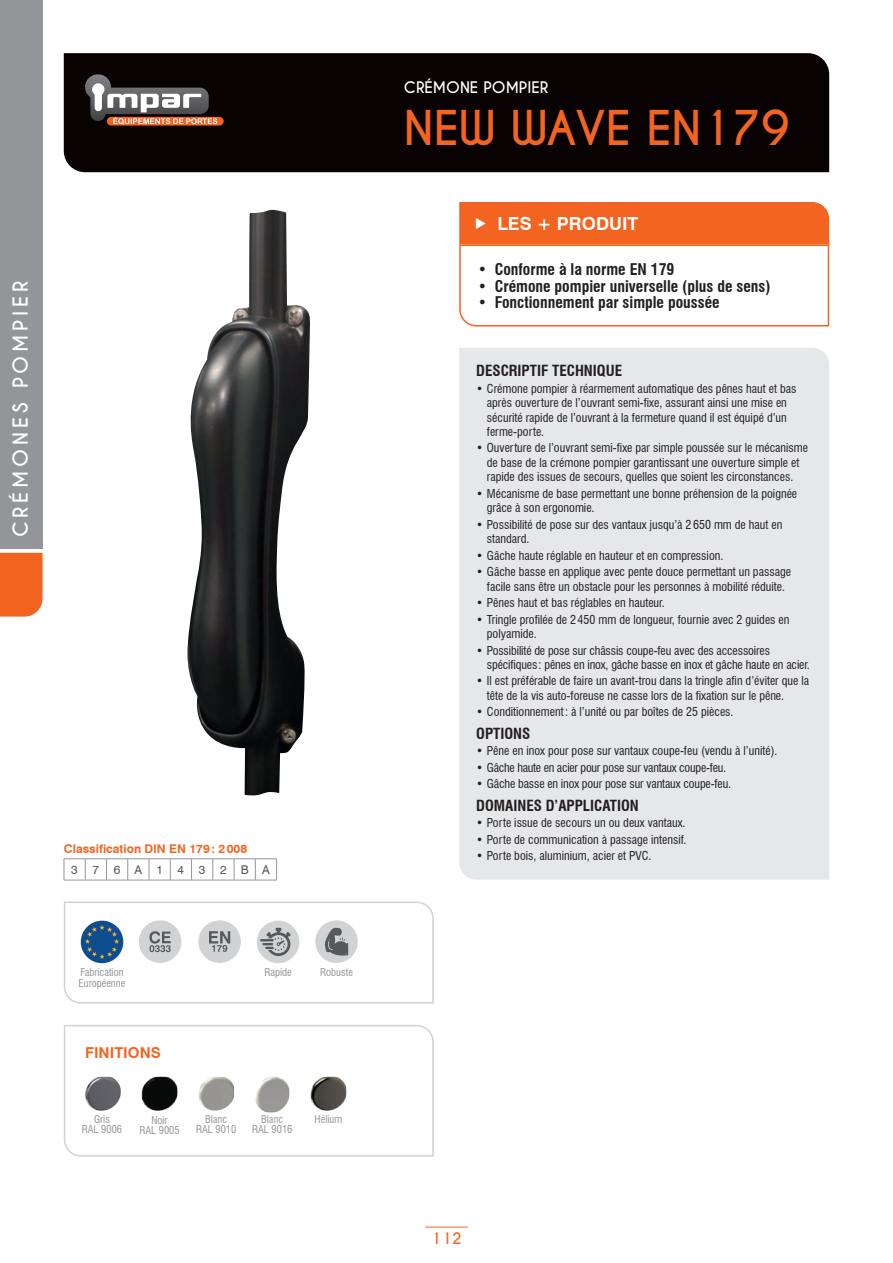
<style>
.page{position:relative;width:893px;height:1263px;background:#fff}
.page>*{position:absolute;margin:0;border:0;box-sizing:border-box;transform-origin:0 0}
.t1{font:700 45px "Caviar Dreams";color:#f36421}
.t2{font:700 19.5px "Caviar Dreams";letter-spacing:.2em;color:#fff}
.t3{font:700 18px "Swiss 721 BT";color:#fff}
.t4{font:700 condensed 15.75px "Swiss 721 BT";color:#231f20}
.t5{font:700 condensed 15px "Swiss 721 BT";color:#231f20}
.t6{font:700 15px "Caviar Dreams";color:#fff}
.t7{font:700 15px "Swiss 721 BT";color:#f36421}
.t8{font:700 15px "Caviar Dreams";color:#f36421}
.t9{font:condensed 12px/14.4px "Swiss 721 BT";color:#231f20}
.t10{font:condensed 12px "Swiss 721 BT";letter-spacing:-.02em;color:#231f20}
.t11{font:700 12px "Swiss 721 BT";color:#f36421}
.t12{font:12px "Swiss 721 BT";letter-spacing:1.225em;color:#57585a}
.t13{font:condensed 10.5px/10.5px "Swiss 721 BT";color:#939598;text-align:center}
</style>
<div class="page">
<div style="left:0;top:0;width:43px;height:549px;background:#939598"></div>
<div style="left:0;top:553px;width:43px;height:64px;background:#f36421"></div>
<div style="left:64px;top:53px;width:765px;height:119px;background:#080302"></div>
<div style="left:107px;top:117px;width:117px;height:8px;background:#f36421;border-radius:4px"></div>
<svg style="left:85px;top:74px;width:132px;height:51px"></svg>
<hr style="left:425px;top:1227px;width:43px;height:1px;background:#f36421">
<div style="left:459px;top:348px;width:370px;height:532px;background:#e6e7e9"></div>
<svg style="left:64px;top:1025px;width:370px;height:132px"></svg>
<svg style="left:64px;top:858px;width:213px;height:23px"></svg>
<svg style="left:64px;top:901px;width:370px;height:103px"></svg>
<img style="left:85px;top:1077px;width:36px;height:34px">
<img style="left:311px;top:1077px;width:35px;height:34px">
<img style="left:142px;top:1077px;width:35px;height:34px">
<img style="left:198px;top:1077px;width:36px;height:34px">
<img style="left:255px;top:1077px;width:34px;height:35px">
<img style="left:187px;top:210px;width:123px;height:586px">
<svg style="left:459px;top:202px;width:371px;height:125px"></svg>
<h2 class="t2" style="left:9px;top:537px;width:258px;rotate:-90deg">CRÉMONES POMPIER</h2>
<p class="t11" style="left:64px;top:841px;width:185px">Classification DIN EN 179: 2008</p>
<p class="t12" style="left:71px;top:862px;width:200px">376A1432BA</p>
<p class="t13" style="left:80px;top:967px;width:45px">Fabrication</p>
<p class="t13" style="left:264px;top:967px;width:29px">Rapide</p>
<p class="t13" style="left:320px;top:967px;width:34px">Robuste</p>
<p class="t13" style="left:79px;top:978px;width:48px">Européenne</p>
<p class="t7" style="left:85px;top:1043px;width:77px">FINITIONS</p>
<p class="t13" style="left:82px;top:1114px;width:42px">Gris<br>RAL 9006</p>
<p class="t13" style="left:151px;top:1115px;width:18px">Noir</p>
<p class="t13" style="left:315px;top:1114px;width:29px">Hélium</p>
<p class="t13" style="left:139px;top:1125px;width:42px">RAL 9005</p>
<p class="t13" style="left:196px;top:1114px;width:42px">Blanc<br>RAL 9010</p>
<p class="t13" style="left:252px;top:1114px;width:42px">Blanc<br>RAL 9016</p>
<p class="t6" style="left:404px;top:78px;width:146px">CRÉMONE POMPIER</p>
<h1 class="t1" style="left:404px;top:101px;width:387px">NEW WAVE EN179</h1>
<h3 class="t3" style="left:497px;top:213px;width:142px">LES + PRODUIT</h3>
<h3 class="t4" style="left:478px;top:260px;width:198px">• Conforme à la norme EN 179</h3>
<h3 class="t4" style="left:478px;top:276px;width:294px">• Crémone pompier universelle (plus de sens)</h3>
<h3 class="t4" style="left:478px;top:293px;width:243px">• Fonctionnement par simple poussée</h3>
<p class="t5" style="left:476px;top:362px;width:147px">DESCRIPTIF TECHNIQUE</p>
<p class="t9" style="left:487px;top:381px;width:311px;text-indent:-11px">• Crémone pompier à réarmement automatique des pênes haut et bas après ouverture de l’ouvrant semi-fixe, assurant ainsi une mise en sécurité rapide de l’ouvrant à la fermeture quand il est équipé d’un ferme-porte.</p>
<p class="t9" style="left:476px;top:441px;width:333px;text-align:center">• Ouverture de l’ouvrant semi-fixe par simple poussée sur le mécanisme de base de la crémone pompier garantissant une ouverture simple et rapide des issues de secours, quelles que soient les circonstances.</p>
<p class="t9" style="left:487px;top:486px;width:312px;text-indent:-11px">• Mécanisme de base permettant une bonne préhension de la poignée grâce à son ergonomie.</p>
<p class="t9" style="left:487px;top:517px;width:297px;text-indent:-11px">• Possibilité de pose sur des vantaux jusqu’à 2 650 mm de haut en standard.</p>
<p class="t9" style="left:476px;top:548px;width:249px">• Gâche haute réglable en hauteur et en compression.</p>
<p class="t9" style="left:476px;top:565px;width:316px;text-align:center">• Gâche basse en applique avec pente douce permettant un passage facile sans être un obstacle pour les personnes à mobilité réduite.</p>
<p class="t9" style="left:476px;top:595px;width:190px">• Pênes haut et bas réglables en hauteur.</p>
<p class="t9" style="left:487px;top:612px;width:304px;text-indent:-11px">• Tringle profilée de 2 450 mm de longueur, fournie avec 2 guides en polyamide.</p>
<p class="t9" style="left:487px;top:643px;width:324px;text-indent:-11px">• Possibilité de pose sur châssis coupe-feu avec des accessoires spécifiques: pênes en inox, gâche basse en inox et gâche haute en acier.</p>
<p class="t9" style="left:487px;top:674px;width:324px;text-indent:-11px">• Il est préférable de faire un avant-trou dans la tringle afin d’éviter que la tête de la vis auto-foreuse ne casse lors de la fixation sur le pêne.</p>
<p class="t9" style="left:476px;top:705px;width:259px">• Conditionnement : à l’unité ou par boîtes de 25 pièces.</p>
<p class="t5" style="left:476px;top:724px;width:56px">OPTIONS</p>
<p class="t9" style="left:476px;top:744px;width:303px">• Pêne en inox pour pose sur vantaux coupe-feu (vendu à l’unité).</p>
<p class="t10" style="left:476px;top:760px;width:251px">• Gâche haute en acier pour pose sur vantaux coupe-feu.</p>
<p class="t9" style="left:476px;top:777px;width:256px">• Gâche basse en inox pour pose sur vantaux coupe-feu.</p>
<p class="t5" style="left:476px;top:796px;width:164px">DOMAINES D’APPLICATION</p>
<p class="t9" style="left:476px;top:815px;width:211px">• Porte issue de secours un ou deux vantaux.</p>
<p class="t9" style="left:476px;top:832px;width:212px">• Porte de communication à passage intensif.</p>
<p class="t9" style="left:476px;top:848px;width:177px">• Porte bois, aluminium, acier et PVC.</p>
<p class="t8" style="left:431px;top:1230px;width:32px">112</p>
</div>
